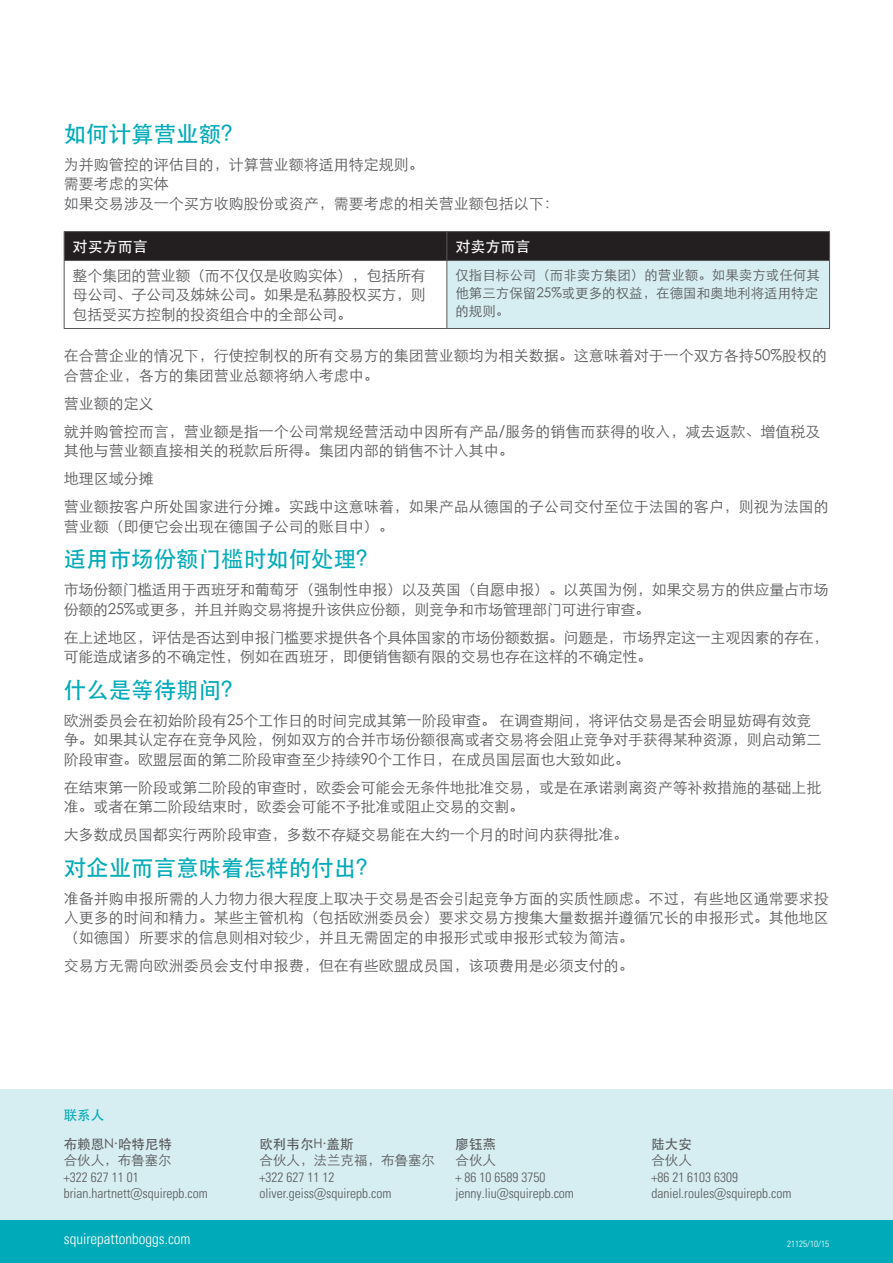
<style>
.page{position:relative;width:893px;height:1263px;background:#fff}
.page>*{position:absolute;margin:0;border:0;box-sizing:border-box;transform-origin:0 0}
.Body_Main_Heading{font:22.5px "ST Heiti";color:#00aab8}
.Bullet_Teal{font:15px/19.5px "ST Xihei";color:#57585a}
.Body_Main_Heading-2{font:15px/19.5px "ST Xihei";letter-spacing:-.01em;color:#57585a}
.t1{font:15px "Univers LTCYR 47 Light Cond";color:#fff}
.Bullet_Teal-2{font:15px "ST Heiti";color:#fff}
.t2{font:13.5px "Univers LTCYR 47 Light Cond";color:#57585a}
.Bullet_Teal-3{font:13.5px/18px "ST Xihei";color:#57585a;text-align:justify}
.t3{font:13.5px "ST Heiti";color:#57585a}
.t4{font:13.5px "ST Heiti";color:#00aab8}
.t5{font:9px "Univers LTCYR 47 Light Cond";color:#fff}
</style>
<div class="page">
<div style="left:0;top:1220px;width:893px;height:43px;background:#00aab8"></div>
<div style="left:0;top:1089px;width:893px;height:131px;background:#d6edf1"></div>
<div style="left:447px;top:261px;width:383px;height:67px;background:#d6edf1"></div>
<hr style="left:64px;top:231px;width:383px;height:1px;background:#57585a">
<hr style="left:447px;top:231px;width:383px;height:1px;background:#57585a">
<div style="left:64px;top:232px;width:766px;height:28px;background:#231f20"></div>
<hr style="left:64px;top:260px;width:383px;height:1px;background:#57585a">
<hr style="left:64px;top:261px;width:1px;height:67px;background:#57585a">
<hr style="left:447px;top:260px;width:383px;height:1px;background:#57585a">
<hr style="left:446px;top:261px;width:1px;height:67px;background:#57585a">
<hr style="left:829px;top:261px;width:1px;height:67px;background:#57585a">
<hr style="left:64px;top:328px;width:383px;height:1px;background:#57585a">
<hr style="left:447px;top:328px;width:383px;height:1px;background:#57585a">
<p class="Body_Main_Heading" style="left:64px;top:123px;width:181px">如何计算营业额？</p>
<p class="Bullet_Teal" style="left:64px;top:155px;width:362px">为并购管控的评估目的，计算营业额将适用特定规则。</p>
<p class="Bullet_Teal" style="left:64px;top:174px;width:107px">需要考虑的实体</p>
<p class="Bullet_Teal" style="left:64px;top:194px;width:497px">如果交易涉及一个买方收购股份或资产，需要考虑的相关营业额包括以下：</p>
<p class="Bullet_Teal-2" style="left:73px;top:239px;width:76px">对买方而言</p>
<p class="Bullet_Teal-2" style="left:455px;top:239px;width:76px">对卖方而言</p>
<p class="Bullet_Teal" style="left:73px;top:266px;width:355px;text-align:justify">整个集团的营业额（而不仅仅是收购实体），包括所有母公司、子公司及姊妹公司。如果是私募股权买方，则包括受买方控制的投资组合中的全部公司。</p>
<p class="Bullet_Teal-3" style="left:455px;top:266px;width:366px">仅指目标公司（而非卖方集团）的营业额。如果卖方或任何其他第三方保留25%或更多的权益，在德国和奥地利将适用特定的规则。</p>
<p class="Bullet_Teal" style="left:64px;top:346px;width:765px">在合营企业的情况下，行使控制权的所有交易方的集团营业额均为相关数据。这意味着对于一个双方各持50%股权的合营企业，各方的集团营业总额将纳入考虑中。</p>
<p class="Bullet_Teal" style="left:64px;top:393px;width:91px">营业额的定义</p>
<p class="Bullet_Teal" style="left:64px;top:421px;width:758px">就并购管控而言，营业额是指一个公司常规经营活动中因所有产品/服务的销售而获得的收入，减去返款、增值税及其他与营业额直接相关的税款后所得。集团内部的销售不计入其中。</p>
<p class="Bullet_Teal" style="left:64px;top:469px;width:91px">地理区域分摊</p>
<p class="Bullet_Teal" style="left:64px;top:497px;width:767px">营业额按客户所处国家进行分摊。实践中这意味着，如果产品从德国的子公司交付至位于法国的客户，则视为法国的营业额（即便它会出现在德国子公司的账目中）。</p>
<p class="Body_Main_Heading" style="left:64px;top:548px;width:316px">适用市场份额门槛时如何处理？</p>
<p class="Body_Main_Heading-2" style="left:64px;top:580px;width:766px">市场份额门槛适用于西班牙和葡萄牙（强制性申报）以及英国（自愿申报）。以英国为例，如果交易方的供应量占市场份额的25%或更多，并且并购交易将提升该供应份额，则竞争和市场管理部门可进行审查。</p>
<p class="Body_Main_Heading-2" style="left:64px;top:627px;width:766px">在上述地区，评估是否达到申报门槛要求提供各个具体国家的市场份额数据。问题是，市场界定这一主观因素的存在，可能造成诸多的不确定性，例如在西班牙，即便销售额有限的交易也存在这样的不确定性。</p>
<p class="Body_Main_Heading" style="left:64px;top:678px;width:181px">什么是等待期间？</p>
<p class="Body_Main_Heading-2" style="left:64px;top:710px;width:759px">欧洲委员会在初始阶段有25个工作日的时间完成其第一阶段审查。在调查期间，将评估交易是否会明显妨碍有效竞争。如果其认定存在竞争风险，例如双方的合并市场份额很高或者交易将会阻止竞争对手获得某种资源，则启动第二阶段审查。欧盟层面的第二阶段审查至少持续90个工作日，在成员国层面也大致如此。</p>
<p class="Body_Main_Heading-2" style="left:64px;top:777px;width:759px">在结束第一阶段或第二阶段的审查时，欧委会可能会无条件地批准交易，或是在承诺剥离资产等补救措施的基础上批准。或者在第二阶段结束时，欧委会可能不予批准或阻止交易的交割。</p>
<p class="Body_Main_Heading-2" style="left:64px;top:825px;width:566px">大多数成员国都实行两阶段审查，多数不存疑交易能在大约一个月的时间内获得批准。</p>
<p class="Body_Main_Heading" style="left:64px;top:856px;width:316px">对企业而言意味着怎样的付出？</p>
<p class="Bullet_Teal" style="left:64px;top:888px;width:767px;text-align:justify">准备并购申报所需的人力物力很大程度上取决于交易是否会引起竞争方面的实质性顾虑。不过，有些地区通常要求投入更多的时间和精力。某些主管机构（包括欧洲委员会）要求交易方搜集大量数据并遵循冗长的申报形式。其他地区（如德国）所要求的信息则相对较少，并且无需固定的申报形式或申报形式较为简洁。</p>
<p class="Bullet_Teal" style="left:64px;top:955px;width:572px">交易方无需向欧洲委员会支付申报费，但在有些欧盟成员国，该项费用是必须支付的。</p>
<p class="t4" style="left:64px;top:1108px;width:42px">联系人</p>
<p class="t3" style="left:64px;top:1137px;width:110px">布赖恩N∙哈特尼特</p>
<p class="Bullet_Teal-3" style="left:64px;top:1151px;width:109px">合伙人，布鲁塞尔</p>
<p class="t2" style="left:64px;top:1168px;width:76px">+322 627 11 01</p>
<p class="t2" style="left:64px;top:1184px;width:145px">brian.hartnett@squirepb.com</p>
<p class="t3" style="left:260px;top:1137px;width:95px">欧利韦尔H∙盖斯</p>
<p class="Bullet_Teal-3" style="left:260px;top:1151px;width:177px">合伙人，法兰克福，布鲁塞尔</p>
<p class="t2" style="left:260px;top:1168px;width:76px">+322 627 11 12</p>
<p class="t2" style="left:260px;top:1184px;width:133px">oliver.geiss@squirepb.com</p>
<p class="t3" style="left:455px;top:1137px;width:42px">廖钰燕</p>
<p class="Bullet_Teal-3" style="left:455px;top:1151px;width:42px">合伙人</p>
<p class="t2" style="left:455px;top:1168px;width:91px">+ 86 10 6589 3750</p>
<p class="t2" style="left:455px;top:1184px;width:120px">jenny.liu@squirepb.com</p>
<p class="t3" style="left:651px;top:1137px;width:42px">陆大安</p>
<p class="Bullet_Teal-3" style="left:651px;top:1151px;width:42px">合伙人</p>
<p class="t2" style="left:651px;top:1168px;width:88px">+86 21 6103 6309</p>
<p class="t2" style="left:651px;top:1184px;width:142px">daniel.roules@squirepb.com</p>
<p class="t1" style="left:64px;top:1228px;width:128px">squirepattonboggs.com</p>
<p class="t5" style="left:787px;top:1237px;width:43px">21125/10/15</p>
</div>
